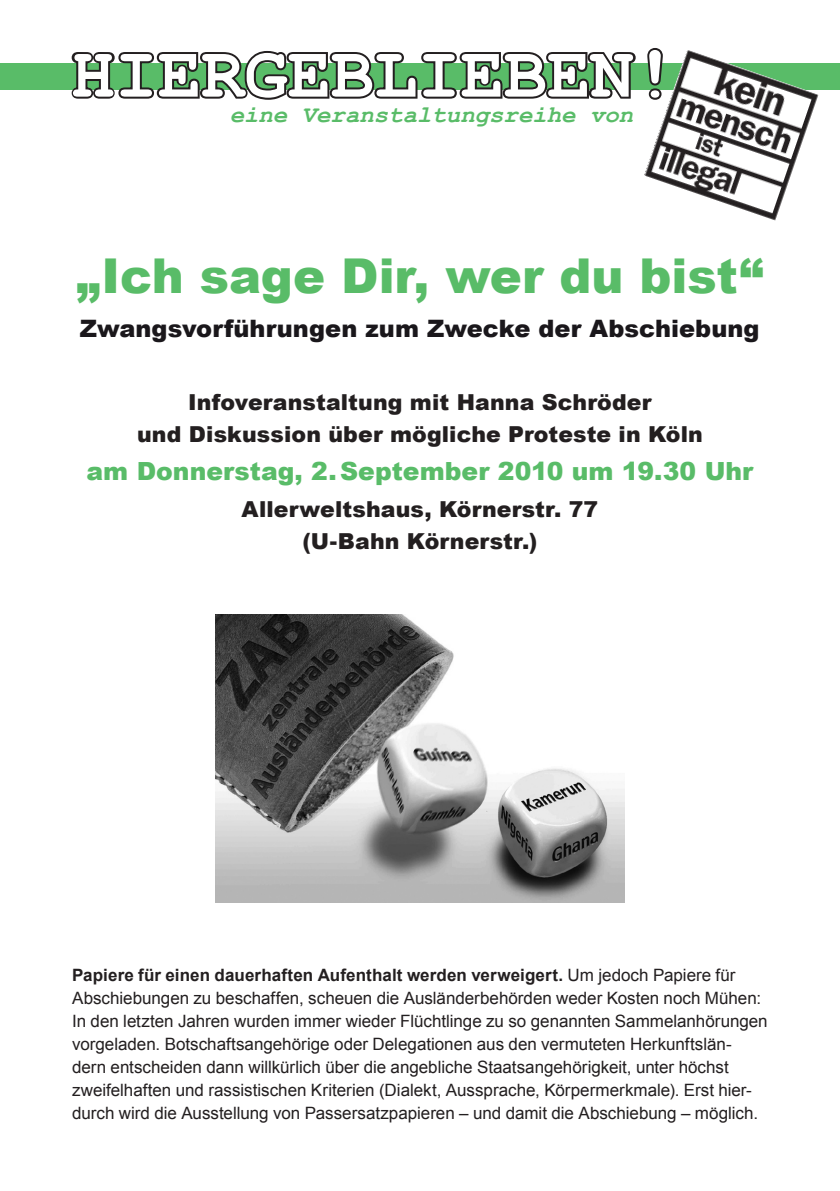
<style>
.page{position:relative;width:840px;height:1191px;background:#fff}
.page>*{position:absolute;margin:0;border:0;box-sizing:border-box;transform-origin:0 0}
.t1{font:700 72px "Courier New";color:#fff}
.t2{font:900 48px "Arial";letter-spacing:-.005em;color:#59bc68}
.t3{font:900 25px "Arial";letter-spacing:.005em;color:#59bc68}
.t4{font:900 24px "Arial";letter-spacing:.005em;color:#1a171b}
.t5{font:italic 700 24px "Courier New";color:#59bc68}
.t6{font:900 22px/32px "Arial";letter-spacing:.005em;color:#231f20;text-align:center}
.t7{font:17px/23px "Arial";letter-spacing:-.005em;color:#231f20}
.s1{font-weight:700}
</style>
<div class="page">
<div style="left:0;top:63px;width:839px;height:27px;background:#59bc68"></div>
<img style="left:215px;top:614px;width:409px;height:288px">
<svg style="left:71px;top:48px;width:748px;height:173px"></svg>
<h1 class="t1" style="left:71px;top:30px;width:606px">HIERGEBLIEBEN!</h1>
<h3 class="t5" style="left:229px;top:97px;width:405px">eine Veranstaltungsreihe von</h3>
<h2 class="t2" style="left:76px;top:240px;width:688px">„Ich sage Dir, wer du bist“</h2>
<h3 class="t4" style="left:80px;top:310px;width:681px">Zwangsvorführungen zum Zwecke der Abschiebung</h3>
<p class="t6" style="left:137px;top:385px;width:567px">Infoveranstaltung mit Hanna Schröder<br>und Diskussion über mögliche Proteste in Köln</p>
<h3 class="t3" style="left:86px;top:452px;width:668px">am Donnerstag, 2.September 2010 um 19.30 Uhr</h3>
<p class="t6" style="left:241px;top:493px;width:358px">Allerweltshaus, Körnerstr. 77 (U-Bahn Körnerstr.)</p>
<p class="t7" style="left:72px;top:963px;width:696px"><span class="s1">Papiere für einen dauerhaften Aufenthalt werden verweigert.</span> Um jedoch Papiere für Ab-schiebungen zu beschaffen, scheuen die Ausländerbehörden weder Kosten noch Mühen:<br>In den letzten Jahren wurden immer wieder Flüchtlinge zu so genannten Sammel-anhörungen vorgeladen. Botschaftsangehörige oder Delegationen aus den vermuteten Herkunftslän&shy;dern entscheiden dann willkürlich über die angebliche Staatsangehörigkeit, unter höchst zweifel- haften und rassistischen Kriterien (Dialekt, Aussprache, Körpermerkmale). Erst hier&shy;durch wird die Ausstellung von Passersatzpapieren – und damit die Abschiebung – möglich.</p>
</div>
